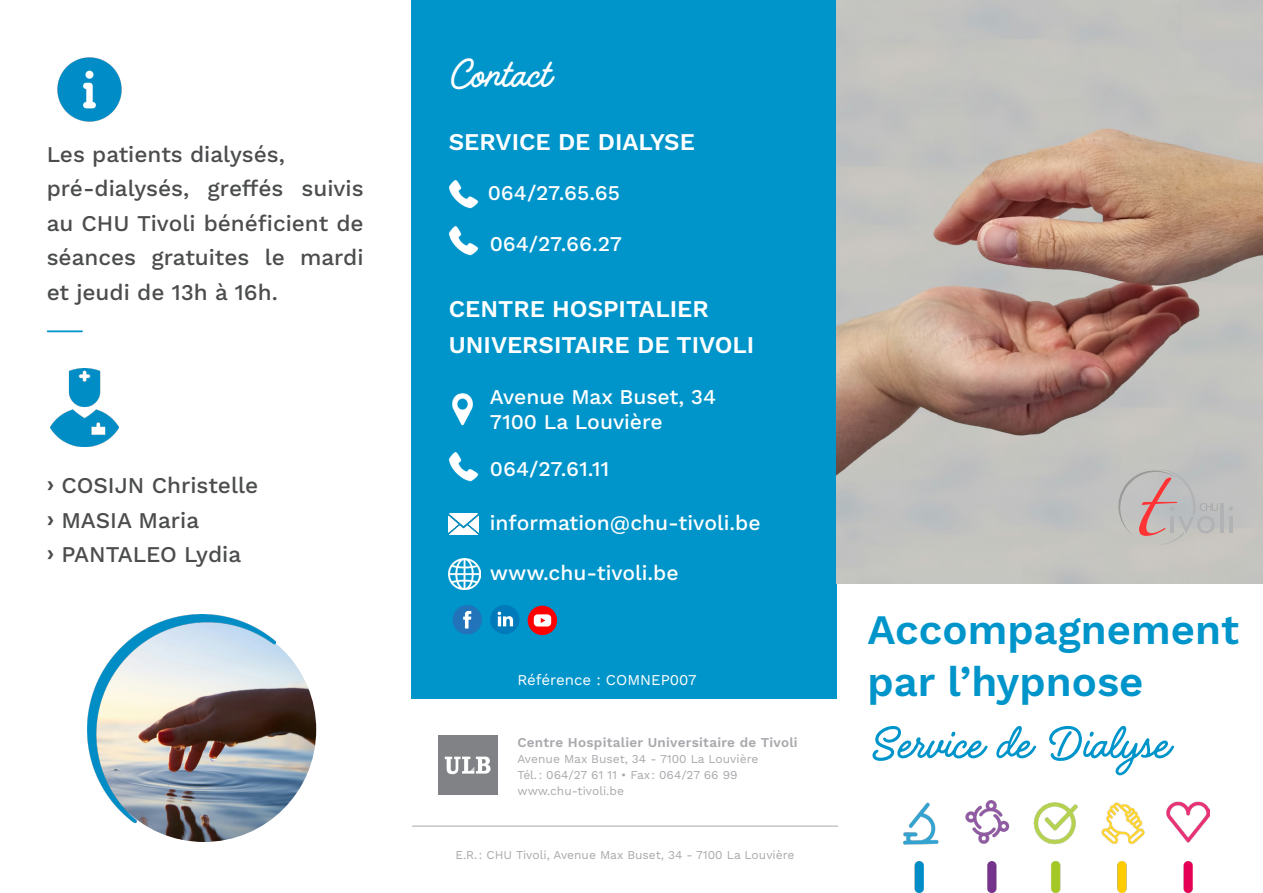
<style>
.page{position:relative;width:1263px;height:893px;background:#fff}
.page>*{position:absolute;margin:0;border:0;box-sizing:border-box;transform-origin:0 0}
.t1{font:52.5px "Handelson Three";color:#0095ca}
.t2{font:46.5px "Handelson Three";color:#fff}
.t3{font:600 42px/52.5px "Work Sans";color:#0095ca}
.t4{font:600 24px/36px "Work Sans";color:#fff}
.t5{font:500 22.5px/34.5px "Work Sans";color:#4b4c4d;text-align:justify}
.t6{font:500 21px "Work Sans";color:#fff}
.t7{font:15px "Work Sans";color:#fff}
.t8{font:600 13.5px "Work Sans";letter-spacing:.02em;color:#a8a9ad}
.t9{font:12px "Work Sans";color:#a8a9ad}
.s1{font-weight:600}
</style>
<div class="page">
<div style="left:412px;top:0;width:425px;height:699px;background:#0095ca"></div>
<img style="left:837px;top:0;width:426px;height:584px">
<svg style="left:1118px;top:469px;width:99px;height:76px;background:#c1b7b6"></svg>
<hr style="left:1220px;top:503px;width:3px;height:30px;background:#b1b2b3">
<hr style="left:1229px;top:516px;width:3px;height:17px;background:#b1b2b3">
<svg style="left:1229px;top:506px;width:4px;height:5px"></svg>
<img style="left:903px;top:801px;width:306px;height:92px">
<img style="left:449px;top:180px;width:29px;height:29px">
<img style="left:449px;top:226px;width:29px;height:29px">
<img style="left:449px;top:452px;width:29px;height:29px">
<img style="left:92px;top:617px;width:224px;height:225px;border-radius:112px">
<img style="left:87px;top:615px;width:189px;height:207px">
<hr style="left:412px;top:826px;width:426px;height:1px;background:#a8a9ad">
<img style="left:438px;top:736px;width:60px;height:59px">
<img style="left:57px;top:57px;width:65px;height:65px">
<hr style="left:48px;top:330px;width:34px;height:2px;background:#0095ca">
<img style="left:50px;top:368px;width:68px;height:79px">
<img style="left:452px;top:393px;width:21px;height:32px">
<img style="left:448px;top:513px;width:30px;height:22px">
<img style="left:449px;top:558px;width:31px;height:32px">
<div style="left:453px;top:605px;width:29px;height:29px;background:#2173ba;border-radius:50%"></div>
<svg style="left:463px;top:611px;width:8px;height:17px"></svg>
<div style="left:528px;top:606px;width:29px;height:29px;background:#f00;border-radius:50%"></div>
<svg style="left:534px;top:614px;width:17px;height:12px"></svg>
<div style="left:490px;top:605px;width:29px;height:29px;background:#007aba;border-radius:50%"></div>
<svg style="left:498px;top:612px;width:15px;height:14px"></svg>
<p class="t5" style="left:47px;top:138px;width:240px">Les patients dialysés,</p>
<p class="t5" style="left:47px;top:172px;width:318px">pré-dialysés, greffés suivis au CHU Tivoli bénéficient de séances gratuites le mardi et jeudi de 13h à 16h.</p>
<p class="t5" style="left:47px;top:469px;width:213px"><span class="s1">›</span> COSIJN Christelle</p>
<p class="t5" style="left:47px;top:504px;width:154px"><span class="s1">›</span> MASIA Maria</p>
<p class="t5" style="left:47px;top:538px;width:196px"><span class="s1">›</span> PANTALEO Lydia</p>
<p class="t2" style="left:449px;top:50px;width:102px">Contact</p>
<p class="t4" style="left:449px;top:123px;width:248px">SERVICE DE DIALYSE</p>
<p class="t6" style="left:488px;top:181px;width:134px">064/27.65.65</p>
<p class="t6" style="left:490px;top:231px;width:134px">064/27.66.27</p>
<p class="t4" style="left:449px;top:289px;width:307px">CENTRE HOSPITALIER<br>UNIVERSITAIRE DE TIVOLI</p>
<p class="t6" style="left:490px;top:385px;width:228px">Avenue Max Buset, 34</p>
<p class="t6" style="left:490px;top:410px;width:174px">7100 La Louvière</p>
<p class="t6" style="left:490px;top:457px;width:121px">064/27.61.11</p>
<p class="t6" style="left:490px;top:511px;width:272px">information@chu-tivoli.be</p>
<p class="t6" style="left:490px;top:561px;width:190px">www.chu-tivoli.be</p>
<p class="t7" style="left:517px;top:671px;width:181px">Référence : COMNEP007</p>
<p class="t8" style="left:517px;top:733px;width:282px">Centre Hospitalier Universitaire de Tivoli</p>
<p class="t9" style="left:517px;top:752px;width:242px">Avenue Max Buset, 34 - 7100 La Louvière</p>
<p class="t9" style="left:517px;top:768px;width:222px">Tél.: 064/27 61 11 • Fax: 064/27 66 99</p>
<p class="t9" style="left:517px;top:784px;width:108px">www.chu-tivoli.be</p>
<p class="t9" style="left:455px;top:848px;width:341px">E.R.: CHU Tivoli, Avenue Max Buset, 34 - 7100 La Louvière</p>
<p class="t3" style="left:867px;top:602px;width:373px">Accompagnement par l’hypnose</p>
<p class="t1" style="left:867px;top:715px;width:302px">Service de Dialyse</p>
</div>
